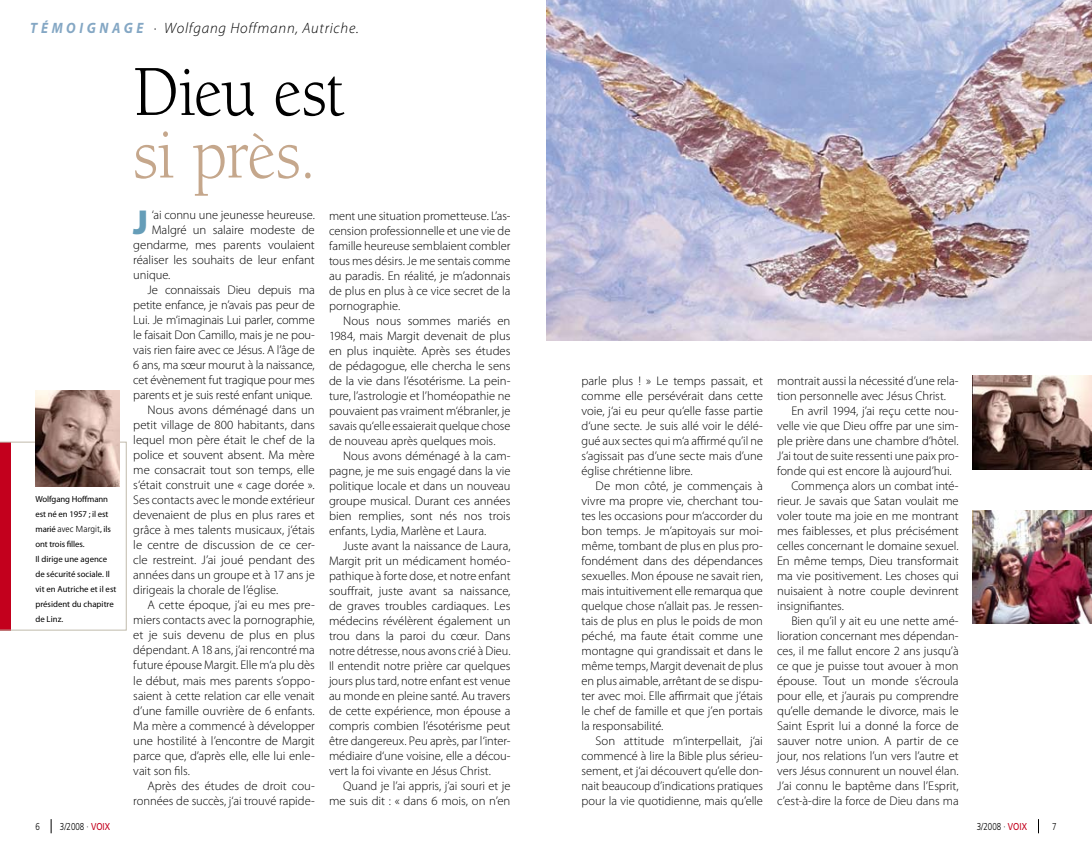
<style>
.page{position:relative;width:1092px;height:851px;background:#fff}
.page>*{position:absolute;margin:0;border:0;box-sizing:border-box;transform-origin:0 0}
.t1{font:73.75px "Berkeley";letter-spacing:-.015em;color:#000;scale:.9 1}
.t2{font:73.75px "Berkeley";letter-spacing:-.01em;color:#c5a78c;scale:.9 1}
.t3{font:900 34.75px "Myriad Pro";color:#659db8}
.t4{font:italic 300 15px "Myriad Pro";letter-spacing:.05em;color:#000}
.t5{font:italic 700 15px "Myriad Pro";color:#84a7c4;scale:.9 1}
.t6{font:300 12.5px/15px "Myriad Pro";letter-spacing:-.005em;color:#000;text-align:justify}
.t7{font:300 10px "Frutiger CE";color:#000;scale:.8 1}
.t8{font:8.75px/15px "Myriad Pro";color:#000}
.t9{font:300 8.75px "Frutiger CE";letter-spacing:.01em;color:#000;scale:.95 1}
.s1{font-family:"Myriad Pro";font-weight:400}
.s2{font-weight:400;color:#c3001d}
</style>
<div class="page">
<svg style="left:51px;top:819px;width:1px;height:14px"></svg>
<svg style="left:1038px;top:819px;width:1px;height:14px"></svg>
<svg style="left:0;top:441px;width:126px;height:189px"></svg>
<img style="left:35px;top:390px;width:84px;height:96px">
<img style="left:547px;top:0;width:544px;height:340px">
<img style="left:972px;top:375px;width:119px;height:94px">
<img style="left:972px;top:510px;width:119px;height:113px">
<p class="t5" style="left:30px;top:18px;width:38px">TÉMOIGNAGE</p>
<p class="t4" style="left:154px;top:19px;width:206px">· Wolfgang Hoffmann, Autriche.</p>
<p class="t8" style="left:35px;top:491px;width:75px">Wolfgang Hoffmann est né en 1957 ; il est</p>
<p class="t9" style="left:35px;top:524px;width:81px"><span class="s1">marié</span> avec Margit<span class="s1">, ils</span></p>
<p class="t8" style="left:35px;top:536px;width:82px">ont trois filles.<br>Il dirige une agence de sécurité sociale. Il vit en Autriche et il est président du chapitre de Linz.</p>
<h1 class="t1" style="left:133px;top:53px;width:237px">Dieu est</h1>
<h1 class="t2" style="left:133px;top:115px;width:205px">si près.</h1>
<h2 class="t3" style="left:133px;top:199px;width:16px">J</h2>
<p class="t6" style="left:152px;top:207px;width:165px">‘ai connu une jeunesse heureuse.</p>
<p class="t6" style="left:152px;top:222px;width:165px">Malgré un salaire modeste de</p>
<p class="t6" style="left:133px;top:237px;width:183px">gendarme, mes parents voulaient</p>
<p class="t6" style="left:133px;top:252px;width:183px">réaliser les souhaits de leur enfant</p>
<p class="t6" style="left:133px;top:267px;width:39px">unique.</p>
<p class="t6" style="left:147px;top:282px;width:169px">Je connaissais Dieu depuis ma</p>
<p class="t6" style="left:133px;top:297px;width:183px">petite enfance, je n’avais pas peur de</p>
<p class="t6" style="left:133px;top:312px;width:183px">Lui. Je m‘imaginais Lui parler, comme</p>
<p class="t6" style="left:133px;top:327px;width:183px">le faisait Don Camillo, mais je ne pou-</p>
<p class="t6" style="left:133px;top:342px;width:183px">vais rien faire avec ce Jésus. A l’âge de</p>
<p class="t6" style="left:133px;top:357px;width:183px">6 ans, ma sœur mourut à la naissance,</p>
<p class="t6" style="left:133px;top:372px;width:183px">cet évènement fut tragique pour mes</p>
<p class="t6" style="left:133px;top:387px;width:180px">parents et je suis resté enfant unique.</p>
<p class="t6" style="left:147px;top:402px;width:169px">Nous avons déménagé dans un</p>
<p class="t6" style="left:133px;top:417px;width:183px">petit village de 800 habitants, dans</p>
<p class="t6" style="left:133px;top:432px;width:183px">lequel mon père était le chef de la</p>
<p class="t6" style="left:133px;top:447px;width:183px">police et souvent absent. Ma mère</p>
<p class="t6" style="left:133px;top:462px;width:183px">me consacrait tout son temps, elle</p>
<p class="t6" style="left:133px;top:477px;width:183px">s‘était construit une « cage dorée ».</p>
<p class="t6" style="left:133px;top:492px;width:183px">Ses contacts avec le monde extérieur</p>
<p class="t6" style="left:133px;top:507px;width:183px">devenaient de plus en plus rares et</p>
<p class="t6" style="left:133px;top:522px;width:183px">grâce à mes talents musicaux, j‘étais</p>
<p class="t6" style="left:133px;top:537px;width:183px">le centre de discussion de ce cer-</p>
<p class="t6" style="left:133px;top:552px;width:183px">cle restreint. J’ai joué pendant des</p>
<p class="t6" style="left:133px;top:567px;width:183px">années dans un groupe et à 17 ans je</p>
<p class="t6" style="left:133px;top:582px;width:146px">dirigeais la chorale de l’église.</p>
<p class="t6" style="left:147px;top:597px;width:169px">A cette époque, j’ai eu mes pre-</p>
<p class="t6" style="left:133px;top:612px;width:183px">miers contacts avec la pornographie,</p>
<p class="t6" style="left:133px;top:627px;width:183px">et je suis devenu de plus en plus</p>
<p class="t6" style="left:133px;top:642px;width:183px">dépendant. A 18 ans, j’ai rencontré ma</p>
<p class="t6" style="left:133px;top:657px;width:183px">future épouse Margit. Elle m‘a plu dès</p>
<p class="t6" style="left:133px;top:672px;width:183px">le début, mais mes parents s’oppo-</p>
<p class="t6" style="left:133px;top:687px;width:183px">saient à cette relation car elle venait</p>
<p class="t6" style="left:133px;top:702px;width:183px">d’une famille ouvrière de 6 enfants.</p>
<p class="t6" style="left:133px;top:717px;width:183px">Ma mère a commencé à développer</p>
<p class="t6" style="left:133px;top:732px;width:183px">une hostilité à l’encontre de Margit</p>
<p class="t6" style="left:133px;top:747px;width:183px">parce que, d’après elle, elle lui enle-</p>
<p class="t6" style="left:133px;top:762px;width:58px">vait son fils.</p>
<p class="t6" style="left:147px;top:777px;width:169px">Après des études de droit cou-</p>
<p class="t6" style="left:133px;top:792px;width:183px">ronnées de succès, j‘ai trouvé rapide-</p>
<p class="t6" style="left:329px;top:208px;width:183px">ment une situation prometteuse. L’as&shy;cension professionnelle et une vie de famille heureuse semblaient combler tous mes désirs. Je me sentais comme au paradis. En réalité, je m’adonnais de plus en plus à ce vice secret de la pornographie.</p>
<p class="t6" style="left:329px;top:313px;width:183px;text-indent:14px">Nous nous sommes mariés en 1984, mais Margit devenait de plus en plus inquiète. Après ses études de pédagogue, elle chercha le sens de la vie dans l’ésotérisme. La pein&shy;ture, l’astrologie et l’homéopathie ne pouvaient pas vraiment m‘ébranler, je savais qu‘elle essaierait quelque chose de nouveau après quelques mois.</p>
<p class="t6" style="left:329px;top:448px;width:183px;text-indent:14px">Nous avons déménagé à la cam&shy;pagne, je me suis engagé dans la vie politique locale et dans un nouveau groupe musical. Durant ces années bien remplies, sont nés nos trois enfants, Lydia, Marlène et Laura.</p>
<p class="t6" style="left:329px;top:538px;width:183px;text-indent:14px">Juste avant la naissance de Laura, Margit prit un médicament homéo&shy;pathique à forte dose, et notre enfant souffrait, juste avant sa naissance, de graves troubles cardiaques. Les médecins révélèrent également un trou dans la paroi du cœur. Dans notre détresse, nous avons crié à Dieu.<br>Il entendit notre prière car quelques jours plus tard, notre enfant est venue au monde en pleine santé. Au travers de cette expérience, mon épouse a compris combien l’ésotérisme peut être dangereux. Peu après, par l‘inter&shy;médiaire d‘une voisine, elle a décou&shy;vert la foi vivante en Jésus Christ.</p>
<p class="t6" style="left:329px;top:778px;width:183px;text-align:right">Quand je l’ai appris, j’ai souri et je me suis dit : « dans 6 mois, on n’en</p>
<p class="t6" style="left:581px;top:373px;width:183px">parle plus ! » Le temps passait, et comme elle persévérait dans cette voie, j‘ai eu peur qu‘elle fasse partie d‘une secte. Je suis allé voir le délé&shy;gué aux sectes qui m‘a affirmé qu’il ne s’agissait pas d’une secte mais d’une église chrétienne libre.</p>
<p class="t6" style="left:581px;top:478px;width:183px;text-indent:14px">De mon côté, je commençais à vivre ma propre vie, cherchant tou&shy;tes les occasions pour m‘accorder du bon temps. Je m’apitoyais sur moi&shy;même, tombant de plus en plus pro&shy;fondément dans des dépendances sexuelles. Mon épouse ne savait rien, mais intuitivement elle remarqua que quelque chose n’allait pas. Je ressen&shy;tais de plus en plus le poids de mon péché, ma faute était comme une montagne qui grandissait et dans le même temps, Margit devenait de plus en plus aimable, arrêtant de se dispu&shy;ter avec moi. Elle affirmait que j’étais le chef de famille et que j’en portais la responsabilité.</p>
<p class="t6" style="left:581px;top:733px;width:183px;text-indent:14px">Son attitude m‘interpellait, j‘ai commencé à lire la Bible plus sérieu&shy;sement, et j‘ai découvert qu’elle don&shy;nait beaucoup d’indications pratiques pour la vie quotidienne, mais qu’elle</p>
<p class="t6" style="left:777px;top:373px;width:183px">montrait aussi la nécessité d’une rela&shy;tion personnelle avec Jésus Christ.</p>
<p class="t6" style="left:791px;top:403px;width:169px">En avril 1994, j’ai reçu cette nou-</p>
<p class="t6" style="left:777px;top:418px;width:183px">velle vie que Dieu offre par une sim-</p>
<p class="t6" style="left:777px;top:433px;width:183px">ple prière dans une chambre d’hôtel.</p>
<p class="t6" style="left:777px;top:448px;width:183px">J’ai tout de suite ressenti une paix pro-</p>
<p class="t6" style="left:777px;top:463px;width:176px">fonde qui est encore là aujourd’hui.</p>
<p class="t6" style="left:791px;top:478px;width:169px">Commença alors un combat inté-</p>
<p class="t6" style="left:777px;top:493px;width:183px">rieur. Je savais que Satan voulait me</p>
<p class="t6" style="left:777px;top:508px;width:183px">voler toute ma joie en me montrant</p>
<p class="t6" style="left:777px;top:523px;width:183px">mes faiblesses, et plus précisément</p>
<p class="t6" style="left:777px;top:538px;width:183px">celles concernant le domaine sexuel.</p>
<p class="t6" style="left:777px;top:553px;width:183px">En même temps, Dieu transformait</p>
<p class="t6" style="left:777px;top:568px;width:183px">ma vie positivement. Les choses qui</p>
<p class="t6" style="left:777px;top:583px;width:183px">nuisaient à notre couple devinrent</p>
<p class="t6" style="left:777px;top:598px;width:68px">insignifiantes.</p>
<p class="t6" style="left:791px;top:613px;width:169px">Bien qu’il y ait eu une nette amé-</p>
<p class="t6" style="left:777px;top:628px;width:183px">lioration concernant mes dépendan-</p>
<p class="t6" style="left:777px;top:643px;width:183px">ces, il me fallut encore 2 ans jusqu’à</p>
<p class="t6" style="left:777px;top:658px;width:183px">ce que je puisse tout avouer à mon</p>
<p class="t6" style="left:777px;top:673px;width:183px">épouse. Tout un monde s’écroula</p>
<p class="t6" style="left:777px;top:688px;width:183px">pour elle, et j’aurais pu comprendre</p>
<p class="t6" style="left:777px;top:703px;width:183px">qu’elle demande le divorce, mais le</p>
<p class="t6" style="left:777px;top:718px;width:183px">Saint Esprit lui a donné la force de</p>
<p class="t6" style="left:777px;top:733px;width:183px">sauver notre union. A partir de ce</p>
<p class="t6" style="left:777px;top:748px;width:183px">jour, nos relations l’un vers l’autre et</p>
<p class="t6" style="left:777px;top:763px;width:183px">vers Jésus connurent un nouvel élan.</p>
<p class="t6" style="left:777px;top:778px;width:183px">J’ai connu le baptême dans l’Esprit,</p>
<p class="t6" style="left:777px;top:793px;width:183px">c’est-à-dire la force de Dieu dans ma</p>
<p class="t7" style="left:60px;top:820px;width:64px">3/2008 · <span class="s2">VOIX</span></p>
<p class="t7" style="left:976px;top:820px;width:64px">3/2008 · <span class="s2">VOIX</span></p>
</div>
